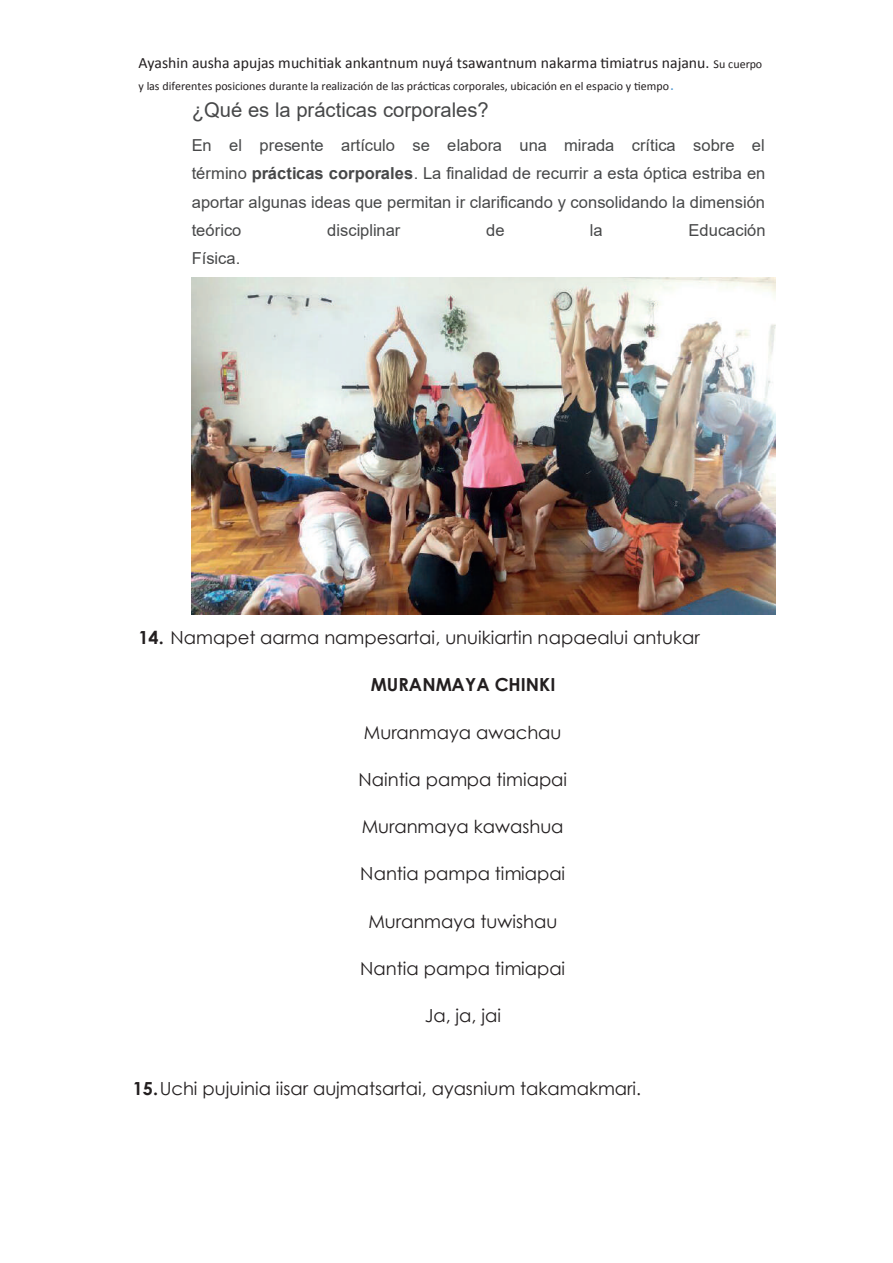
<style>
.page{position:relative;width:893px;height:1263px;background:#fff}
.page>*{position:absolute;margin:0;border:0;box-sizing:border-box;transform-origin:0 0}
.t1{font:20.25px "Arial";color:#474849}
.t2{font:18px "Century Gothic";color:#231f20}
.t3{font:700 18px "Century Gothic";letter-spacing:.005em;color:#231f20}
.t4{font:16.5px/28.5px "Arial";color:#474849;text-align:justify}
.t5{font:15.75px "Calibri";color:#231f20}
.t6{font:12px "Calibri";color:#231f20}
.s1{font-size:12px}
.s2{font-size:15.75px;color:#4f98d2}
.s3{font-weight:700}
</style>
<div class="page">
<img style="left:192px;top:277px;width:584px;height:338px">
<p class="t5" style="left:138px;top:52px;width:625px">Ayashin ausha apujas muchitiak ankantnum nuyá tsawantnum nakarma timiatrus najanu. <span class="s1">Su cuerpo</span></p>
<p class="t6" style="left:138px;top:78px;width:537px">y las diferentes posiciones durante la realización de las prácticas corporales, ubicación en el espacio y tiempo<span class="s2">.</span></p>
<p class="t1" style="left:192px;top:96px;width:299px">¿Qué es la prácticas corporales?</p>
<p class="t4" style="left:192px;top:131px;width:575px">En el presente artículo se elabora una mirada crítica sobre el término <span class="s3">prácticas corporales</span>. La finalidad de recurrir a esta óptica estriba en aportar algunas ideas que permitan ir clarificando y consolidando la dimensión teórico</p>
<p class="t4" style="left:327px;top:216px;width:75px">disciplinar</p>
<p class="t4" style="left:486px;top:216px;width:20px">de</p>
<p class="t4" style="left:590px;top:216px;width:14px">la</p>
<p class="t4" style="left:688px;top:216px;width:79px">Educación</p>
<p class="t4" style="left:192px;top:244px;width:50px">Física.</p>
<p class="t2" style="left:138px;top:625px;width:563px"><span class="s3">14.</span> Namapet aarma nampesartai, unuikiartin napaealui antukar</p>
<p class="t3" style="left:371px;top:671px;width:186px">MURANMAYA CHINKI</p>
<p class="t2" style="left:364px;top:720px;width:199px">Muranmaya awachau</p>
<p class="t2" style="left:358px;top:767px;width:210px">Naintia pampa timiapai</p>
<p class="t2" style="left:362px;top:814px;width:203px">Muranmaya kawashua</p>
<p class="t2" style="left:360px;top:861px;width:207px">Nantia pampa timiapai</p>
<p class="t2" style="left:368px;top:909px;width:190px">Muranmaya tuwishau</p>
<p class="t2" style="left:360px;top:956px;width:207px">Nantia pampa timiapai</p>
<p class="t2" style="left:425px;top:1003px;width:78px">Ja, ja, jai</p>
<p class="t2" style="left:133px;top:1076px;width:510px"><span class="s3">15.</span>Uchi pujuinia iisar aujmatsartai, ayasnium takamakmari.</p>
</div>
